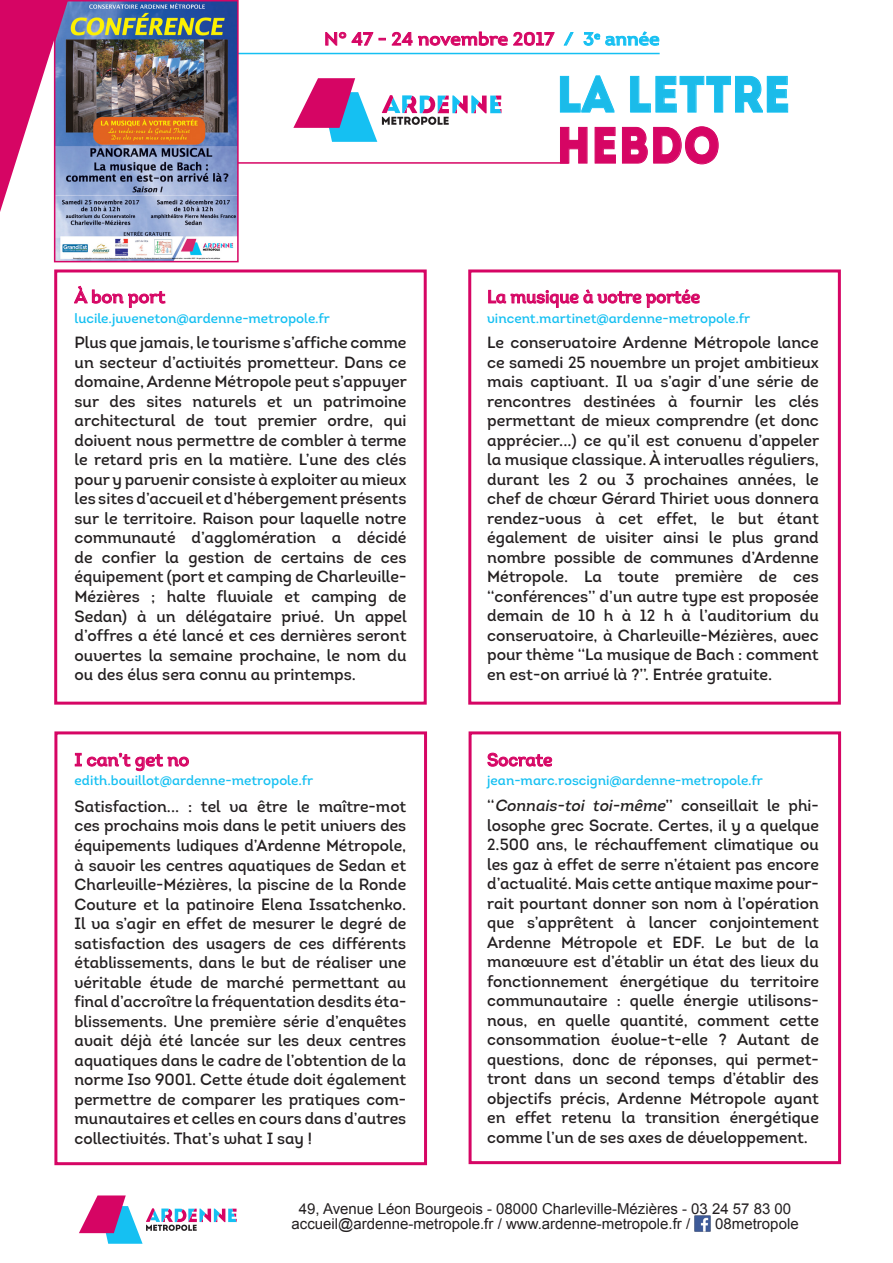
<style>
.page{position:relative;width:893px;height:1263px;background:#fff}
.page>*{position:absolute;margin:0;border:0;box-sizing:border-box;transform-origin:0 0}
.t1{font:51px "Intro";color:#1bbbe9;scale:.89 1}
.t2{font:51px "Intro";color:#d60564;scale:.89 1}
.t3{font:18px "Intro Regular Alt";color:#d60564;scale:.95 1}
.t4{font:18px "Intro";color:#d60564;scale:1.06 1}
.t5{font:18px "Intro Regular Alt";color:#d60564}
.t6{font:16.2px/19.5px "Intro Regular Alt";color:#231f20;text-align:justify}
.t7{font:16.2px/19.5px "Intro Regular Alt";color:#231f20;scale:.96 1}
.t8{font:15px "Arial";color:#231f20}
.t9{font:13.5px "Intro Regular Alt";color:#15c0f2}
.s1{color:#15c0f2}
.s2{font-style:italic}
</style>
<div class="page">
<hr style="left:221px;top:53px;width:439px;height:1px;background:#15c0f2">
<hr style="left:209px;top:162px;width:359px;height:2px;background:#d60564">
<svg style="left:325px;top:32px;width:60px;height:14px"></svg>
<svg style="left:391px;top:31px;width:164px;height:15px"></svg>
<svg style="left:564px;top:32px;width:10px;height:14px"></svg>
<svg style="left:583px;top:31px;width:77px;height:15px"></svg>
<svg style="left:293px;top:78px;width:208px;height:64px"></svg>
<svg style="left:560px;top:75px;width:55px;height:38px"></svg>
<svg style="left:630px;top:76px;width:158px;height:37px"></svg>
<svg style="left:560px;top:127px;width:28px;height:37px"></svg>
<svg style="left:594px;top:127px;width:22px;height:37px"></svg>
<svg style="left:622px;top:126px;width:97px;height:39px"></svg>
<img style="left:694px;top:1215px;width:17px;height:17px">
<div style="left:54px;top:269px;width:373px;height:436px;border:3px solid #d60564"></div>
<div style="left:468px;top:269px;width:373px;height:436px;border:3px solid #d60564"></div>
<div style="left:469px;top:731px;width:372px;height:433px;border:3px solid #d60564"></div>
<div style="left:54px;top:731px;width:373px;height:434px;border:3px solid #d60564"></div>
<svg style="left:79px;top:1195px;width:158px;height:49px"></svg>
<svg style="left:487px;top:752px;width:65px;height:15px"></svg>
<svg style="left:75px;top:752px;width:114px;height:19px"></svg>
<svg style="left:74px;top:286px;width:92px;height:22px"></svg>
<svg style="left:488px;top:289px;width:212px;height:19px"></svg>
<img style="left:57px;top:3px;width:179px;height:256px">
<div style="left:54px;top:0;width:185px;height:262px;border:2px solid #d60564"></div>
<svg style="left:0;top:0;width:67px;height:212px"></svg>
<p class="t4" style="left:324px;top:28px;width:318px">N° 47 - 24 novembre 2017 <span class="s1">/ 3</span><sup>e</sup> <span class="s1">année</span></p>
<p class="t1" style="left:556px;top:64px;width:265px">LA LETTRE</p>
<p class="t2" style="left:556px;top:115px;width:186px">HEBDO</p>
<p class="t5" style="left:75px;top:285px;width:92px">À bon port</p>
<p class="t6" style="left:75px;top:333px;width:334px">Plus que jamais, le tourisme s’affiche comme un secteur d’activités prometteur. Dans ce domaine, Ardenne Métropole peut s’appuyer sur des sites naturels et un patrimoine architectural de tout premier ordre, qui doivent nous permettre de combler à terme le retard pris en la matière. L’une des clés pour y parvenir consiste à exploiter au mieux les sites d’accueil et d’hébergement présents sur le territoire. Raison pour laquelle notre communauté d’agglomération a décidé de confier la gestion de certains de ces équipement (port et camping de Charleville-Mézières ; halte fluviale et camping de Sedan) à un délégataire privé. Un appel d’offres a été lancé et ces dernières seront ouvertes la semaine prochaine, le nom du ou des élus sera connu au printemps.</p>
<p class="t9" style="left:74px;top:310px;width:257px">lucile.juveneton@ardenne-metropole.fr</p>
<p class="t3" style="left:487px;top:285px;width:225px">La musique à votre portée</p>
<p class="t6" style="left:487px;top:333px;width:334px">Le conservatoire Ardenne Métropole lance ce samedi 25 novembre un projet ambitieux mais captivant. Il va s’agir d’une série de rencontres destinées à fournir les clés permettant de mieux comprendre (et donc apprécier...) ce qu’il est convenu d’appeler la musique classique. À intervalles réguliers, durant les 2 ou 3 prochaines années, le chef de chœur Gérard Thiriet vous donnera rendez-vous à cet effet, le but étant également de visiter ainsi le plus grand nombre possible de communes d’Ardenne Métropole. La toute première de ces ‘‘conférences’’ d’un autre type est proposée demain de 10 h à 12 h à l’auditorium du conservatoire, à Charleville-Mézières, avec pour thème ‘‘La musique de Bach : comment en est-on arrivé là ?’’. Entrée gratuite.</p>
<p class="t9" style="left:487px;top:310px;width:264px">vincent.martinet@ardenne-metropole.fr</p>
<p class="t3" style="left:487px;top:748px;width:70px">Socrate</p>
<p class="t6" style="left:487px;top:796px;width:333px">‘ ‘ <span class="s2">Connais-toi toi-même</span>’ ’ conse i lla i t le p h i - losophe grec Socrate. Certes, il y a quelque 2.500 ans, le réchauffement climatique ou les gaz à effet de serre n’étaient pas encore</p>
<p class="t6" style="left:487px;top:874px;width:333px">d’actualité. Mais cette antique maxime pour&shy;rait pourtant donner son nom à l’opération</p>
<p class="t6" style="left:487px;top:913px;width:333px">que s’apprêtent à lancer conjointement</p>
<p class="t6" style="left:487px;top:932px;width:333px">Ardenne Métropole et EDF. Le but de la</p>
<p class="t6" style="left:487px;top:952px;width:333px">manœuvre est d’établir un état des lieux du fonctionnement énergétique du territoire communautaire : quelle énergie utilisons&shy;nous, en quelle quantité, comment cette consommation évolue-t-elle ? Autant de questions, donc de réponses, qui permet&shy;tront dans un second temps d’établir des objectifs précis, Ardenne Métropole ayant en effet retenu la transition énergétique comme l’un de ses axes de développement.</p>
<p class="t5" style="left:75px;top:748px;width:116px">I can’t get no</p>
<p class="t6" style="left:75px;top:796px;width:333px">Satisfaction... : tel va être le maître-mot ces prochains mois dans le petit univers des équipements ludiques d’Ardenne Métropole, à savoir les centres aquatiques de Sedan et Charleville-Mézières, la piscine de la Ronde Couture et la patinoire Elena Issatchenko.<br>Il va s’agir en effet de mesurer le degré de satisfaction des usagers de ces différents établissements, dans le but de réaliser une véritable étude de marché permettant au</p>
<p class="t7" style="left:75px;top:991px;width:347px">final d’accroître la fréquentation desdits éta&shy;blissements. Une première série d’enquêtes</p>
<p class="t6" style="left:75px;top:1030px;width:333px">avait déjà été lancée sur les deux centres aquatiques dans le cadre de l’obtention de la norme Iso 9001. Cette étude doit également permettre de comparer les pratiques com&shy;munautaires et celles en cours dans d’autres collectivités. That’s what I say !</p>
<p class="t9" style="left:75px;top:772px;width:240px">edith.bouillot@ardenne-metropole.fr</p>
<p class="t9" style="left:487px;top:772px;width:277px">jean-marc.roscigni@ardenne-metropole.fr</p>
<p class="t8" style="left:299px;top:1199px;width:494px">49, Avenue Léon Bourgeois - 08000 Charleville-Mézières - 03 24 57 83 00</p>
<p class="t8" style="left:291px;top:1214px;width:400px">accueil@ardenne-metropole.fr / www.ardenne-metropole.fr /</p>
<p class="t8" style="left:715px;top:1214px;width:85px">08metropole</p>
</div>
